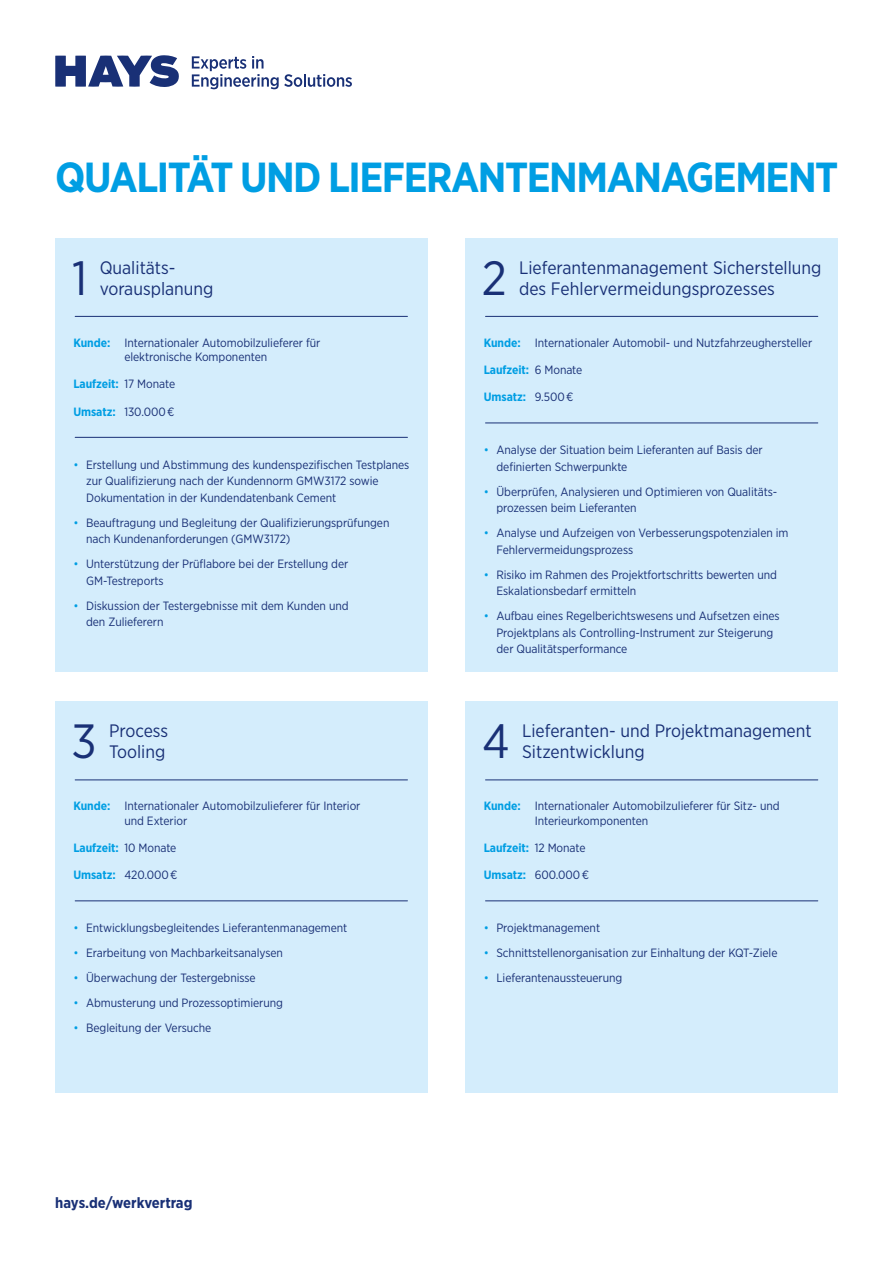
<style>
.page{position:relative;width:893px;height:1263px;background:#fff}
.page>*{position:absolute;margin:0;border:0;box-sizing:border-box;transform-origin:0 0}
.t1{font:48px "Gotham Narrow";color:#193076}
.t2{font:700 42px "Gotham Narrow";letter-spacing:-.035em;color:#009ee3}
.t3{font:18px/21px "Gotham Narrow";color:#193076}
.t4{font:700 15px "Gotham Narrow";color:#193076}
.t5{font:12px/16.5px "Gotham Narrow";letter-spacing:-.005em;color:#193076}
.t6{font:700 12px "Gotham Narrow";letter-spacing:-.005em;color:#009ee3}
.s1{font-weight:700;color:#009ee3}
.s2{font-weight:400;color:#193076}
.s3{color:#009ee3}
</style>
<div class="page">
<svg style="left:55px;top:55px;width:124px;height:32px"></svg>
<svg style="left:192px;top:56px;width:160px;height:33px"></svg>
<div style="left:55px;top:238px;width:372px;height:434px;background:#d4edfc"></div>
<hr style="left:75px;top:316px;width:332px;height:1px;background:#193076">
<hr style="left:75px;top:437px;width:332px;height:1px;background:#193076">
<div style="left:466px;top:238px;width:372px;height:434px;background:#d4edfc"></div>
<hr style="left:485px;top:316px;width:333px;height:1px;background:#193076">
<hr style="left:485px;top:422px;width:333px;height:1px;background:#193076">
<div style="left:55px;top:702px;width:372px;height:391px;background:#d4edfc"></div>
<hr style="left:75px;top:779px;width:332px;height:1px;background:#193076">
<hr style="left:75px;top:900px;width:332px;height:1px;background:#193076">
<div style="left:466px;top:702px;width:372px;height:391px;background:#d4edfc"></div>
<hr style="left:485px;top:779px;width:333px;height:1px;background:#193076">
<hr style="left:485px;top:900px;width:333px;height:1px;background:#193076">
<h2 class="t2" style="left:55px;top:152px;width:785px">QUALITÄT UND LIEFERANTENMANAGEMENT</h2>
<h1 class="t1" style="left:72px;top:249px;width:17px">1</h1>
<h3 class="t3" style="left:100px;top:257px;width:115px">Qualitäts&shy;vorausplanung</h3>
<p class="t5" style="left:73px;top:335px;width:249px;line-height:14.4px;text-align:center"><span class="s1">Kunde:</span> Internationaler Automobilzulieferer für elektronische Komponenten</p>
<p class="t6" style="left:73px;top:377px;width:103px">Laufzeit: <span class="s2">17 Monate</span></p>
<p class="t5" style="left:73px;top:403px;width:103px"><span class="s1">Umsatz:</span> 130.000€</p>
<p class="t5" style="left:86px;top:456px;width:325px;text-indent:-13px"><span class="s3">•</span> Erstellung und Abstimmung des kundenspezifischen Testplanes zur Qualifizierung nach der Kundennorm GMW3172 sowie<br>Dokumentation in der Kundendatenbank Cement</p>
<p class="t5" style="left:86px;top:514px;width:305px;text-indent:-13px"><span class="s3">•</span> Beauftragung und Begleitung der Qualifizierungsprüfungen nach Kundenanforderungen (GMW3172)</p>
<p class="t5" style="left:86px;top:556px;width:264px;text-indent:-13px"><span class="s3">•</span> Unterstützung der Prüflabore bei der Erstellung der<br>GM-Testreports</p>
<p class="t5" style="left:86px;top:597px;width:264px;text-indent:-13px"><span class="s3">•</span> Diskussion der Testergebnisse mit dem Kunden und den Zulieferern</p>
<h1 class="t1" style="left:72px;top:712px;width:27px">3</h1>
<h3 class="t3" style="left:109px;top:720px;width:61px">Process<br>Tooling</h3>
<p class="t5" style="left:124px;top:799px;width:238px;line-height:14.4px;text-indent:-51px"><span class="s1">Kunde:</span> Internationaler Automobilzulieferer für Interior und Exterior</p>
<p class="t6" style="left:73px;top:840px;width:105px">Laufzeit: <span class="s2">10 Monate</span></p>
<p class="t5" style="left:73px;top:866px;width:106px"><span class="s1">Umsatz:</span> 420.000€</p>
<p class="t5" style="left:73px;top:919px;width:276px"><span class="s3">•</span> Entwicklungsbegleitendes Lieferantenmanagement</p>
<p class="t5" style="left:73px;top:944px;width:211px"><span class="s3">•</span> Erarbeitung von Machbarkeitsanalysen</p>
<p class="t5" style="left:73px;top:969px;width:184px"><span class="s3">•</span> Überwachung der Testergebnisse</p>
<p class="t5" style="left:73px;top:994px;width:211px"><span class="s3">•</span> Abmusterung und Prozessoptimierung</p>
<p class="t5" style="left:73px;top:1019px;width:140px"><span class="s3">•</span> Begleitung der Versuche</p>
<p class="t4" style="left:55px;top:1193px;width:139px">hays.de/werkvertrag</p>
<h1 class="t1" style="left:482px;top:249px;width:26px">2</h1>
<h3 class="t3" style="left:519px;top:257px;width:304px">Lieferantenmanagement Sicherstellung des Fehlervermeidungsprozesses</h3>
<p class="t5" style="left:484px;top:334px;width:330px"><span class="s1">Kunde:</span> Internationaler Automobil- und Nutzfahrzeughersteller</p>
<p class="t6" style="left:484px;top:363px;width:100px">Laufzeit: <span class="s2">6 Monate</span></p>
<p class="t6" style="left:484px;top:390px;width:91px">Umsatz: <span class="s2">9.500€</span></p>
<p class="t5" style="left:496px;top:442px;width:268px;text-indent:-13px"><span class="s3">•</span> Analyse der Situation beim Lieferanten auf Basis der definierten Schwerpunkte</p>
<p class="t5" style="left:496px;top:483px;width:282px;text-indent:-13px"><span class="s3">•</span> Überprüfen, Analysieren und Optimieren von Qualitäts&shy;prozessen beim Lieferanten</p>
<p class="t5" style="left:496px;top:525px;width:294px;text-indent:-13px"><span class="s3">•</span> Analyse und Aufzeigen von Verbesserungspotenzialen im<br>Fehlervermeidungsprozess</p>
<p class="t5" style="left:496px;top:566px;width:282px;text-indent:-13px"><span class="s3">•</span> Risiko im Rahmen des Projektfortschritts bewerten und<br>Eskalationsbedarf ermitteln</p>
<p class="t5" style="left:496px;top:608px;width:285px;text-indent:-13px"><span class="s3">•</span> Aufbau eines Regelberichtswesens und Aufsetzen eines<br>Projektplans als Controlling-Instrument zur Steigerung der Qualitätsperformance</p>
<h1 class="t1" style="left:482px;top:712px;width:29px">4</h1>
<h3 class="t3" style="left:522px;top:720px;width:291px">Lieferanten- und Projektmanagement<br>Sitzentwicklung</h3>
<p class="t5" style="left:535px;top:799px;width:246px;line-height:14.4px;text-indent:-51px"><span class="s1">Kunde:</span> Internationaler Automobilzulieferer für Sitz- und<br>Interieurkomponenten</p>
<p class="t6" style="left:484px;top:840px;width:103px">Laufzeit: <span class="s2">12 Monate</span></p>
<p class="t5" style="left:484px;top:866px;width:107px"><span class="s1">Umsatz:</span> 600.000€</p>
<p class="t5" style="left:484px;top:919px;width:118px"><span class="s3">•</span> Projektmanagement</p>
<p class="t5" style="left:484px;top:944px;width:295px"><span class="s3">•</span> Schnittstellenorganisation zur Einhaltung der KQT-Ziele</p>
<p class="t5" style="left:484px;top:969px;width:140px"><span class="s3">•</span> Lieferantenaussteuerung</p>
</div>
